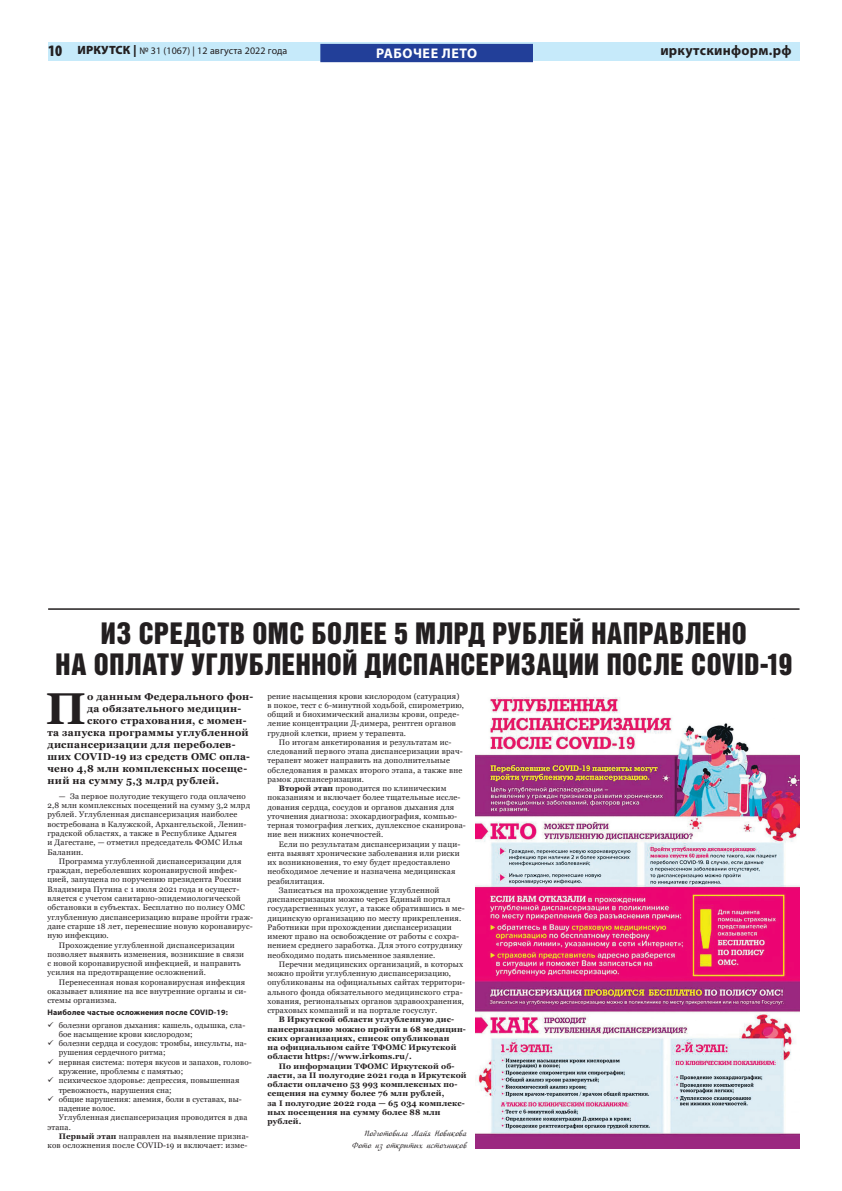
<style>
.page{position:relative;width:842px;height:1191px;background:#fff}
.page>*{position:absolute;margin:0;border:0;box-sizing:border-box;transform-origin:0 0}
.t1{font:700 44.6px "Georgia";color:#231f20}
.t2{font:30px/31px "Bastion Kontrast";letter-spacing:.02em;color:#231f20;text-align:center}
.t3{font:700 14px "Myriad Pro";letter-spacing:.02em;color:#231f20}
.t4{font:700 14px "Myriad Pro";letter-spacing:.04em;color:#fff}
.t5{font:700 10px "Georgia";letter-spacing:.03em;color:#231f20}
.t6{font:10px "Myriad Pro";letter-spacing:.01em;color:#231f20}
.t7{font:8px/9.3px "Georgia";letter-spacing:.02em;color:#231f20}
.t8{font:700 8px/9.2px "Georgia";letter-spacing:.02em;color:#231f20}
.t9{font:8px/12.1px "Adventure";letter-spacing:.02em;color:#231f20;text-align:right}
.t10{font:700 8px "Myriad Pro";letter-spacing:.02em;color:#231f20}
.s1{font-weight:900;font-stretch:condensed;font-size:16px}
.s2{font-weight:900;font-size:12px}
.s3{font-weight:700}
</style>
<div class="page">
<div style="left:48px;top:43px;width:751px;height:18px;background:#c6eafa"></div>
<div style="left:320px;top:44px;width:213px;height:18px;background:#223f99"></div>
<hr style="left:48px;top:609px;width:751px;height:1px;background:#231f20">
<img style="left:475px;top:697px;width:324px;height:451px">
<p class="t6" style="left:48px;top:45px;width:241px"><span class="s1">10</span> <span class="s2">ИРКУТСК |</span> № 31 (1067) | 12 августа 2022 года</p>
<h3 class="t4" style="left:376px;top:44px;width:103px">РАБОЧЕЕ ЛЕТО</h3>
<h3 class="t3" style="left:660px;top:41px;width:133px">иркутскинформ.рф</h3>
<h2 class="t2" style="left:56px;top:618px;width:738px">ИЗ СРЕДСТВ ОМС БОЛЕЕ 5 МЛРД РУБЛЕЙ НАПРАВЛЕНО<br>НА ОПЛАТУ УГЛУБЛЕННОЙ ДИСПАНСЕРИЗАЦИИ ПОСЛЕ COVID‑19</h2>
<h1 class="t1" style="left:46px;top:680px;width:42px">П</h1>
<p class="t5" style="left:87px;top:690px;width:168px">о данным Федерального фон-</p>
<p class="t5" style="left:87px;top:702px;width:156px">да обязательного медицин-</p>
<p class="t5" style="left:87px;top:714px;width:161px">ского страхования, с момен-</p>
<p class="t5" style="left:47px;top:726px;width:203px">та запуска программы углубленной</p>
<p class="t5" style="left:47px;top:738px;width:190px">диспансеризации для переболев-</p>
<p class="t5" style="left:47px;top:750px;width:204px">ших COVID‑19 из средств ОМС опла-</p>
<p class="t5" style="left:47px;top:762px;width:201px">чено 4,8 млн комплексных посеще-</p>
<p class="t5" style="left:47px;top:774px;width:173px">ний на сумму 5,3 млрд рублей.</p>
<p class="t7" style="left:47px;top:791px;width:204px;text-indent:11px">— За первое полугодие текущего года оплачено 2,8 млн комплексных посещений на сумму 3,2 млрд рублей. Углубленная диспансеризация наиболее востребована в Калужской, Архангельской, Ленин&shy;градской областях, а также в Республике Адыгея<br>и Дагестане, — отметил председатель ФОМС Илья Баланин.</p>
<p class="t7" style="left:59px;top:856px;width:184px">Программа углубленной диспансеризации для</p>
<p class="t7" style="left:47px;top:866px;width:191px">граждан, переболевших коронавирусной инфек-</p>
<p class="t7" style="left:47px;top:875px;width:196px">цией, запущена по поручению президента России</p>
<p class="t7" style="left:47px;top:884px;width:193px">Владимира Путина с 1 июля 2021 года и осущест-</p>
<p class="t7" style="left:47px;top:893px;width:195px">вляется с учетом санитарно-эпидемиологической</p>
<p class="t7" style="left:47px;top:903px;width:199px">обстановки в субъектах. Бесплатно по полису ОМС</p>
<p class="t7" style="left:47px;top:912px;width:207px">углубленную диспансеризацию вправе пройти граж-</p>
<p class="t7" style="left:47px;top:921px;width:207px">дане старше 18 лет, перенесшие новую коронавирус-</p>
<p class="t7" style="left:47px;top:931px;width:63px">ную инфекцию.</p>
<p class="t7" style="left:59px;top:940px;width:177px">Прохождение углубленной диспансеризации</p>
<p class="t7" style="left:47px;top:949px;width:198px">позволяет выявить изменения, возникшие в связи</p>
<p class="t7" style="left:47px;top:959px;width:195px">с новой коронавирусной инфекцией, и направить</p>
<p class="t7" style="left:47px;top:968px;width:160px">усилия на предотвращение осложнений.</p>
<p class="t7" style="left:59px;top:977px;width:188px">Перенесенная новая коронавирусная инфекция</p>
<p class="t7" style="left:47px;top:986px;width:201px">оказывает влияние на все внутренние органы и си-</p>
<p class="t7" style="left:47px;top:996px;width:71px">стемы организма.</p>
<p class="t10" style="left:47px;top:1007px;width:182px">Наиболее частые осложнения после COVID‑19:</p>
<p class="t7" style="left:59px;top:1020px;width:188px">болезни органов дыхания: кашель, одышка, сла-</p>
<p class="t7" style="left:59px;top:1029px;width:135px">бое насыщение крови кислородом;</p>
<p class="t7" style="left:59px;top:1038px;width:189px">болезни сердца и сосудов: тромбы, инсульты, на-</p>
<p class="t7" style="left:59px;top:1048px;width:108px">рушения сердечного ритма;</p>
<p class="t7" style="left:59px;top:1057px;width:194px">нервная система: потеря вкусов и запахов, голово-</p>
<p class="t7" style="left:59px;top:1066px;width:126px">кружение, проблемы с памятью;</p>
<p class="t7" style="left:59px;top:1076px;width:182px">психическое здоровье: депрессия, повышенная</p>
<p class="t7" style="left:59px;top:1085px;width:114px">тревожность, нарушения сна;</p>
<p class="t7" style="left:59px;top:1094px;width:185px">общие нарушения: анемия, боли в суставах, вы-</p>
<p class="t7" style="left:59px;top:1104px;width:58px">падение волос.</p>
<p class="t7" style="left:59px;top:1113px;width:190px">Углубленная диспансеризация проводится в два</p>
<p class="t7" style="left:47px;top:1122px;width:25px">этапа.</p>
<p class="t7" style="left:59px;top:1131px;width:192px"><span class="s3">Первый этап</span> направлен на выявление призна-</p>
<p class="t7" style="left:47px;top:1141px;width:202px">ков осложнения после COVID‑19 и включает: изме-</p>
<p class="t7" style="left:267px;top:691px;width:193px">рение насыщения крови кислородом (сатурация)</p>
<p class="t7" style="left:267px;top:700px;width:198px">в покое, тест с 6-минутной ходьбой, спирометрию,</p>
<p class="t7" style="left:267px;top:710px;width:193px">общий и биохимический анализы крови, опреде-</p>
<p class="t7" style="left:267px;top:719px;width:190px">ление концентрации Д‑димера, рентген органов</p>
<p class="t7" style="left:267px;top:728px;width:140px">грудной клетки, прием у терапевта.</p>
<p class="t7" style="left:279px;top:737px;width:174px">По итогам анкетирования и результатам ис-</p>
<p class="t7" style="left:267px;top:747px;width:197px">следований первого этапа диспансеризации врач-</p>
<p class="t7" style="left:267px;top:756px;width:184px">терапевт может направить на дополнительные</p>
<p class="t7" style="left:267px;top:765px;width:196px">обследования в рамках второго этапа, а также вне</p>
<p class="t7" style="left:267px;top:774px;width:98px">рамок диспансеризации.</p>
<p class="t7" style="left:279px;top:784px;width:169px"><span class="s3">Второй этап</span> проводится по клиническим</p>
<p class="t7" style="left:267px;top:793px;width:195px">показаниям и включает более тщательные иссле-</p>
<p class="t7" style="left:267px;top:802px;width:188px">дования сердца, сосудов и органов дыхания для</p>
<p class="t7" style="left:267px;top:811px;width:191px">уточнения диагноза: эхокардиография, компью-</p>
<p class="t7" style="left:267px;top:821px;width:200px">терная томография легких, дуплексное сканирова-</p>
<p class="t7" style="left:267px;top:830px;width:117px">ние вен нижних конечностей.</p>
<p class="t7" style="left:279px;top:839px;width:183px">Если по результатам диспансеризации у паци-</p>
<p class="t7" style="left:267px;top:848px;width:194px">ента выявят хронические заболевания или риски</p>
<p class="t7" style="left:267px;top:858px;width:184px">их возникновения, то ему будет предоставлено</p>
<p class="t7" style="left:267px;top:867px;width:189px">необходимое лечение и назначена медицинская</p>
<p class="t7" style="left:267px;top:876px;width:59px">реабилитация.</p>
<p class="t7" style="left:279px;top:885px;width:162px">Записаться на прохождение углубленной</p>
<p class="t7" style="left:267px;top:895px;width:184px">диспансеризации можно через Единый портал</p>
<p class="t7" style="left:267px;top:904px;width:199px">государственных услуг, а также обратившись в ме-</p>
<p class="t7" style="left:267px;top:913px;width:195px">дицинскую организацию по месту прикрепления.</p>
<p class="t7" style="left:267px;top:922px;width:186px">Работники при прохождении диспансеризации</p>
<p class="t7" style="left:267px;top:932px;width:193px">имеют право на освобождение от работы с сохра-</p>
<p class="t7" style="left:267px;top:941px;width:197px">нением среднего заработка. Для этого сотруднику</p>
<p class="t7" style="left:267px;top:950px;width:169px">необходимо подать письменное заявление.</p>
<p class="t7" style="left:279px;top:959px;width:186px">Перечни медицинских организаций, в которых</p>
<p class="t7" style="left:267px;top:969px;width:185px">можно пройти углубленную диспансеризацию,</p>
<p class="t7" style="left:267px;top:978px;width:199px">опубликованы на официальных сайтах территори-</p>
<p class="t7" style="left:267px;top:987px;width:197px">ального фонда обязательного медицинского стра-</p>
<p class="t7" style="left:267px;top:996px;width:198px">хования, региональных органов здравоохранения,</p>
<p class="t7" style="left:267px;top:1006px;width:171px">страховых компаний и на портале госуслуг.</p>
<p class="t8" style="left:267px;top:1015px;width:200px;text-indent:11px">В Иркутской области углубленную дис&shy;пансеризацию можно пройти в 68 медицин&shy;ских организациях, список опубликован<br>на официальном сайте ТФОМС Иркутской области https://www.irkoms.ru/.</p>
<p class="t8" style="left:267px;top:1061px;width:201px;text-indent:11px">По информации ТФОМС Иркутской об&shy;ласти, за II полугодие 2021 года в Иркутской области оплачено 53 993 комплексных по&shy;сещения на сумму более 76 млн рублей,<br>за I полугодие 2022 года — 65 034 комплекс&shy;ных посещения на сумму более 88 млн рублей.</p>
<p class="t9" style="left:352px;top:1128px;width:116px">Подготовила Майя Новикова<br>Фото из открытых источников</p>
</div>
